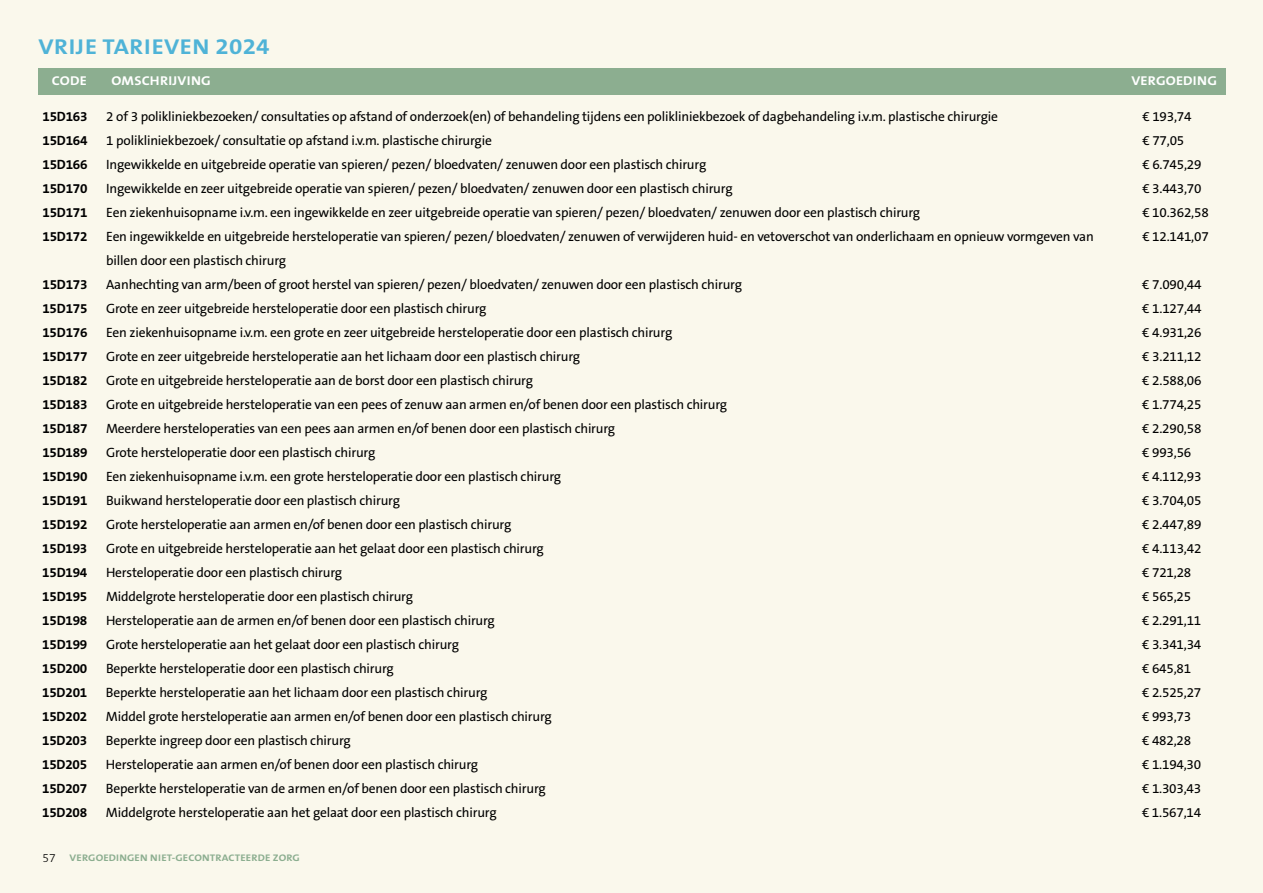
<style>
.page{position:relative;width:1263px;height:893px;background:#faf8ec}
.page>*{position:absolute;margin:0;border:0;box-sizing:border-box;transform-origin:0 0}
.t1{font:700 21.6px "The Sans B W7";letter-spacing:.025em;color:#4fb3d7;scale:1.13 1}
.t2{font:13.5px "The Sans B W5 Plain";letter-spacing:-.015em;color:#000}
.t3{font:700 13.5px "The Sans B W7";letter-spacing:-.015em;color:#000}
.t4{font:700 12.9px "The Sans B W7";letter-spacing:.015em;color:#fff;scale:1.11 1}
.t5{font:700 9.6px "The Sans B W7";letter-spacing:.015em;color:#8cae90;scale:1.12 1}
.s1{font-family:"The Sans B W3";font-weight:300;font-size:12px;color:#000}
</style>
<div class="page">
<div style="left:38px;top:68px;width:1188px;height:27px;background:#8cae90"></div>
<h1 class="t1" style="left:38px;top:33px;width:206px">VRIJE TARIEVEN 2024</h1>
<p class="t4" style="left:52px;top:73px;width:33px">CODE</p>
<p class="t4" style="left:112px;top:73px;width:91px">OMSCHRIJVING</p>
<p class="t4" style="left:1131px;top:73px;width:79px">VERGOEDING</p>
<p class="t3" style="left:43px;top:107px;width:47px">15D163</p>
<p class="t2" style="left:106px;top:107px;width:893px">2 of 3 polikliniekbezoeken/ consultaties op afstand of onderzoek(en) of behandeling tijdens een polikliniekbezoek of dagbehandeling i.v.m. plastische chirurgie</p>
<p class="t2" style="left:1142px;top:107px;width:51px">€ 193,74</p>
<p class="t3" style="left:43px;top:131px;width:47px">15D164</p>
<p class="t2" style="left:106px;top:131px;width:387px">1 polikliniekbezoek/ consultatie op afstand i.v.m. plastische chirurgie</p>
<p class="t2" style="left:1142px;top:131px;width:43px">€ 77,05</p>
<p class="t3" style="left:42px;top:155px;width:47px">15D166</p>
<p class="t2" style="left:106px;top:155px;width:601px">Ingewikkelde en uitgebreide operatie van spieren/ pezen/ bloedvaten/ zenuwen door een plastisch chirurg</p>
<p class="t2" style="left:1142px;top:155px;width:61px">€ 6.745,29</p>
<p class="t3" style="left:42px;top:179px;width:47px">15D170</p>
<p class="t2" style="left:106px;top:179px;width:628px">Ingewikkelde en zeer uitgebreide operatie van spieren/ pezen/ bloedvaten/ zenuwen door een plastisch chirurg</p>
<p class="t2" style="left:1142px;top:179px;width:61px">€ 3.443,70</p>
<p class="t3" style="left:42px;top:203px;width:47px">15D171</p>
<p class="t2" style="left:106px;top:203px;width:815px">Een ziekenhuisopname i.v.m. een ingewikkelde en zeer uitgebreide operatie van spieren/ pezen/ bloedvaten/ zenuwen door een plastisch chirurg</p>
<p class="t2" style="left:1142px;top:203px;width:68px">€ 10.362,58</p>
<p class="t3" style="left:42px;top:227px;width:47px">15D172</p>
<p class="t2" style="left:106px;top:227px;width:989px">Een ingewikkelde en uitgebreide hersteloperatie van spieren/ pezen/ bloedvaten/ zenuwen of verwijderen huid- en vetoverschot van onderlichaam en opnieuw vormgeven van</p>
<p class="t2" style="left:1142px;top:227px;width:68px">€ 12.141,07</p>
<p class="t2" style="left:106px;top:251px;width:181px">billen door een plastisch chirurg</p>
<p class="t3" style="left:42px;top:275px;width:47px">15D173</p>
<p class="t2" style="left:106px;top:275px;width:637px">Aanhechting van arm/been of groot herstel van spieren/ pezen/ bloedvaten/ zenuwen door een plastisch chirurg</p>
<p class="t2" style="left:1142px;top:275px;width:61px">€ 7.090,44</p>
<p class="t3" style="left:42px;top:299px;width:47px">15D175</p>
<p class="t2" style="left:106px;top:299px;width:382px">Grote en zeer uitgebreide hersteloperatie door een plastisch chirurg</p>
<p class="t2" style="left:1142px;top:299px;width:61px">€ 1.127,44</p>
<p class="t3" style="left:42px;top:323px;width:47px">15D176</p>
<p class="t2" style="left:106px;top:323px;width:568px">Een ziekenhuisopname i.v.m. een grote en zeer uitgebreide hersteloperatie door een plastisch chirurg</p>
<p class="t2" style="left:1142px;top:323px;width:61px">€ 4.931,26</p>
<p class="t3" style="left:42px;top:347px;width:47px">15D177</p>
<p class="t2" style="left:106px;top:347px;width:475px">Grote en zeer uitgebreide hersteloperatie aan het lichaam door een plastisch chirurg</p>
<p class="t2" style="left:1142px;top:347px;width:61px">€ 3.211,12</p>
<p class="t3" style="left:42px;top:371px;width:47px">15D182</p>
<p class="t2" style="left:106px;top:371px;width:428px">Grote en uitgebreide hersteloperatie aan de borst door een plastisch chirurg</p>
<p class="t2" style="left:1142px;top:371px;width:61px">€ 2.588,06</p>
<p class="t3" style="left:42px;top:395px;width:47px">15D183</p>
<p class="t2" style="left:106px;top:395px;width:622px">Grote en uitgebreide hersteloperatie van een pees of zenuw aan armen en/of benen door een plastisch chirurg</p>
<p class="t2" style="left:1142px;top:395px;width:61px">€ 1.774,25</p>
<p class="t3" style="left:42px;top:419px;width:47px">15D187</p>
<p class="t2" style="left:106px;top:419px;width:511px">Meerdere hersteloperaties van een pees aan armen en/of benen door een plastisch chirurg</p>
<p class="t2" style="left:1142px;top:419px;width:61px">€ 2.290,58</p>
<p class="t3" style="left:42px;top:443px;width:47px">15D189</p>
<p class="t2" style="left:106px;top:443px;width:271px">Grote hersteloperatie door een plastisch chirurg</p>
<p class="t2" style="left:1142px;top:443px;width:51px">€ 993,56</p>
<p class="t3" style="left:42px;top:467px;width:47px">15D190</p>
<p class="t2" style="left:106px;top:467px;width:456px">Een ziekenhuisopname i.v.m. een grote hersteloperatie door een plastisch chirurg</p>
<p class="t2" style="left:1142px;top:467px;width:61px">€ 4.112,93</p>
<p class="t3" style="left:42px;top:491px;width:47px">15D191</p>
<p class="t2" style="left:106px;top:491px;width:295px">Buikwand hersteloperatie door een plastisch chirurg</p>
<p class="t2" style="left:1142px;top:491px;width:61px">€ 3.704,05</p>
<p class="t3" style="left:42px;top:515px;width:47px">15D192</p>
<p class="t2" style="left:106px;top:515px;width:407px">Grote hersteloperatie aan armen en/of benen door een plastisch chirurg</p>
<p class="t2" style="left:1142px;top:515px;width:61px">€ 2.447,89</p>
<p class="t3" style="left:42px;top:539px;width:47px">15D193</p>
<p class="t2" style="left:106px;top:539px;width:439px">Grote en uitgebreide hersteloperatie aan het gelaat door een plastisch chirurg</p>
<p class="t2" style="left:1142px;top:539px;width:61px">€ 4.113,42</p>
<p class="t3" style="left:42px;top:563px;width:47px">15D194</p>
<p class="t2" style="left:106px;top:563px;width:238px">Hersteloperatie door een plastisch chirurg</p>
<p class="t2" style="left:1142px;top:563px;width:51px">€ 721,28</p>
<p class="t3" style="left:42px;top:587px;width:47px">15D195</p>
<p class="t2" style="left:106px;top:587px;width:308px">Middelgrote hersteloperatie door een plastisch chirurg</p>
<p class="t2" style="left:1142px;top:587px;width:51px">€ 565,25</p>
<p class="t3" style="left:42px;top:611px;width:47px">15D198</p>
<p class="t2" style="left:106px;top:611px;width:390px">Hersteloperatie aan de armen en/of benen door een plastisch chirurg</p>
<p class="t2" style="left:1142px;top:611px;width:61px">€ 2.291,11</p>
<p class="t3" style="left:42px;top:635px;width:47px">15D199</p>
<p class="t2" style="left:106px;top:635px;width:354px">Grote hersteloperatie aan het gelaat door een plastisch chirurg</p>
<p class="t2" style="left:1142px;top:635px;width:61px">€ 3.341,34</p>
<p class="t3" style="left:42px;top:659px;width:47px">15D200</p>
<p class="t2" style="left:106px;top:659px;width:289px">Beperkte hersteloperatie door een plastisch chirurg</p>
<p class="t2" style="left:1142px;top:659px;width:51px">€ 645,81</p>
<p class="t3" style="left:42px;top:683px;width:47px">15D201</p>
<p class="t2" style="left:106px;top:683px;width:383px">Beperkte hersteloperatie aan het lichaam door een plastisch chirurg</p>
<p class="t2" style="left:1142px;top:683px;width:61px">€ 2.525,27</p>
<p class="t3" style="left:42px;top:707px;width:47px">15D202</p>
<p class="t2" style="left:106px;top:707px;width:447px">Middel grote hersteloperatie aan armen en/of benen door een plastisch chirurg</p>
<p class="t2" style="left:1142px;top:707px;width:51px">€ 993,73</p>
<p class="t3" style="left:42px;top:731px;width:47px">15D203</p>
<p class="t2" style="left:106px;top:731px;width:246px">Beperkte ingreep door een plastisch chirurg</p>
<p class="t2" style="left:1142px;top:731px;width:51px">€ 482,28</p>
<p class="t3" style="left:42px;top:755px;width:47px">15D205</p>
<p class="t2" style="left:106px;top:755px;width:374px">Hersteloperatie aan armen en/of benen door een plastisch chirurg</p>
<p class="t2" style="left:1142px;top:755px;width:61px">€ 1.194,30</p>
<p class="t3" style="left:42px;top:779px;width:47px">15D207</p>
<p class="t2" style="left:106px;top:779px;width:441px">Beperkte hersteloperatie van de armen en/of benen door een plastisch chirurg</p>
<p class="t2" style="left:1142px;top:779px;width:61px">€ 1.303,43</p>
<p class="t3" style="left:42px;top:803px;width:47px">15D208</p>
<p class="t2" style="left:106px;top:803px;width:392px">Middelgrote hersteloperatie aan het gelaat door een plastisch chirurg</p>
<p class="t2" style="left:1142px;top:803px;width:61px">€ 1.567,14</p>
<p class="t5" style="left:43px;top:851px;width:231px"><span class="s1">57</span> VERGOEDINGEN NIET-GECONTRACTEERDE ZORG</p>
</div>
